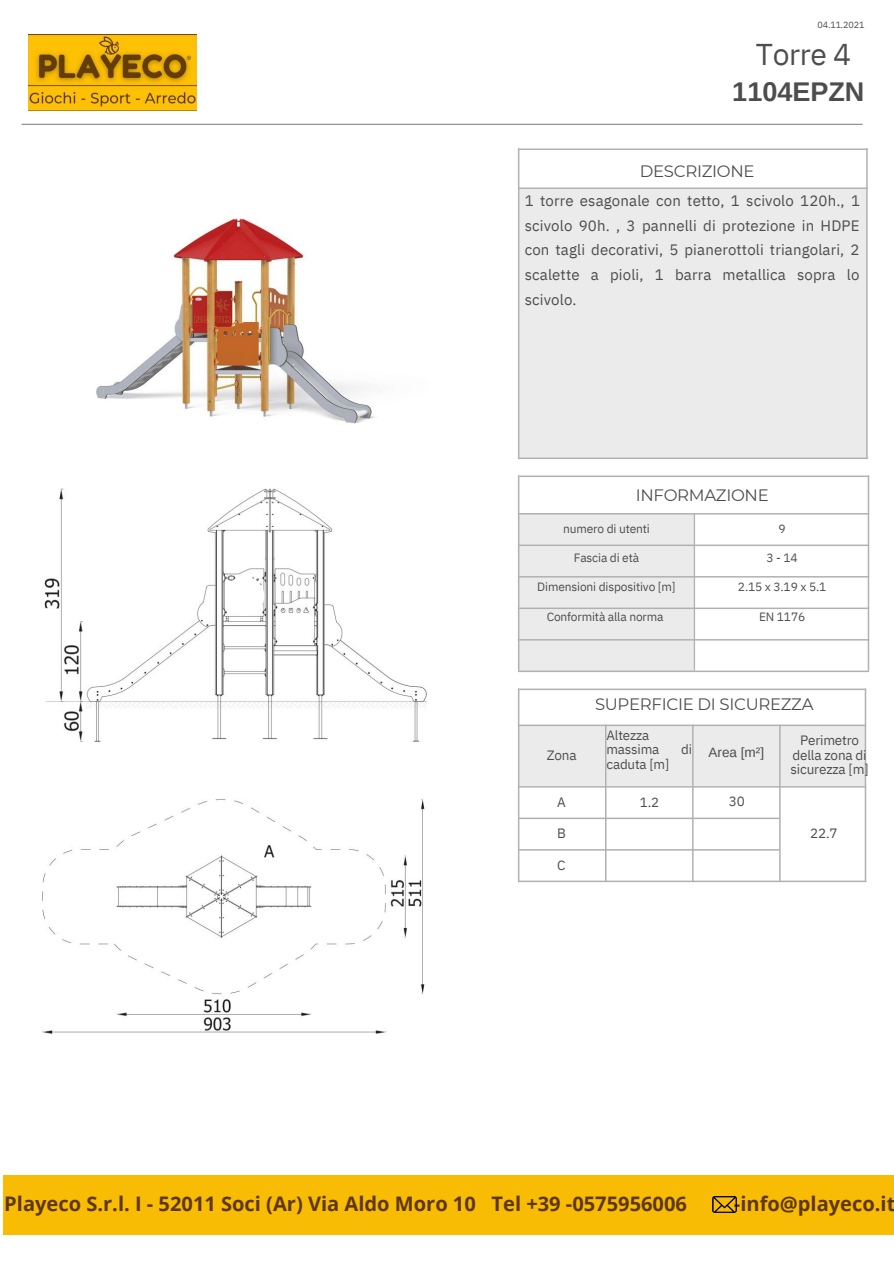
<style>
.page{position:relative;width:894px;height:1264px;background:#fff}
.page>*{position:absolute;margin:0;border:0;box-sizing:border-box;transform-origin:0 0}
.t1{font:30px "IBM Plex Sans";letter-spacing:-.015em;color:#4d4d4d}
.t2{font:700 27px "Arimo";color:#4d4d4d}
.t3{font:700 20.1px "Open Sans";color:#5d3708}
.t4{font:16.5px "Montserrat";letter-spacing:-.02em;color:#4d4d4d}
.t5{font:15px/24.8px "IBM Plex Sans";letter-spacing:.01em;color:#4d4d4d;text-align:justify}
.t6{font:13.5px/14.7px "IBM Plex Sans";letter-spacing:-.015em;color:#4d4d4d;text-align:center}
.t7{font:13.5px "Arimo";color:#4d4d4d}
.t8{font:13.35px/14.4px "IBM Plex Sans";letter-spacing:-.015em;color:#4d4d4d}
.t9{font:12px "IBM Plex Sans";letter-spacing:-.015em;color:#4d4d4d}
.t10{font:9px "IBM Plex Sans";letter-spacing:-.015em;color:#4d4d4d}
</style>
<div class="page">
<div style="left:519px;top:188px;width:347px;height:270px;background:#ebebeb"></div>
<div style="left:519px;top:513px;width:174px;height:31px;background:#ebebeb"></div>
<div style="left:519px;top:544px;width:174px;height:32px;background:#ebebeb"></div>
<div style="left:519px;top:576px;width:174px;height:31px;background:#ebebeb"></div>
<div style="left:519px;top:607px;width:174px;height:32px;background:#ebebeb"></div>
<div style="left:519px;top:639px;width:174px;height:31px;background:#ebebeb"></div>
<div style="left:519px;top:725px;width:86px;height:61px;background:#ebebeb"></div>
<div style="left:605px;top:725px;width:87px;height:61px;background:#ebebeb"></div>
<div style="left:692px;top:725px;width:87px;height:61px;background:#ebebeb"></div>
<div style="left:779px;top:725px;width:86px;height:61px;background:#ebebeb"></div>
<hr style="left:22px;top:124px;width:840px;height:1px;background:#888">
<hr style="left:517px;top:148px;width:2px;height:311px;background:#b1b1b1">
<hr style="left:865px;top:148px;width:2px;height:311px;background:#b1b1b1">
<hr style="left:517px;top:148px;width:350px;height:2px;background:#b1b1b1">
<hr style="left:517px;top:187px;width:350px;height:2px;background:#b1b1b1">
<hr style="left:517px;top:457px;width:350px;height:2px;background:#b1b1b1">
<hr style="left:517px;top:475px;width:2px;height:195px;background:#b1b1b1">
<hr style="left:693px;top:513px;width:2px;height:157px;background:#b1b1b1">
<hr style="left:867px;top:475px;width:1px;height:195px;background:#b1b1b1">
<hr style="left:517px;top:475px;width:351px;height:2px;background:#b1b1b1">
<hr style="left:517px;top:513px;width:351px;height:1px;background:#b1b1b1">
<hr style="left:517px;top:544px;width:351px;height:2px;background:#b1b1b1">
<hr style="left:517px;top:576px;width:351px;height:1px;background:#b1b1b1">
<hr style="left:517px;top:607px;width:351px;height:2px;background:#b1b1b1">
<hr style="left:517px;top:639px;width:351px;height:1px;background:#b1b1b1">
<hr style="left:517px;top:670px;width:351px;height:2px;background:#b1b1b1">
<hr style="left:517px;top:688px;width:2px;height:194px;background:#b1b1b1">
<hr style="left:604px;top:724px;width:2px;height:158px;background:#b1b1b1">
<hr style="left:691px;top:724px;width:2px;height:158px;background:#b1b1b1">
<hr style="left:778px;top:724px;width:2px;height:158px;background:#b1b1b1">
<hr style="left:864px;top:688px;width:2px;height:194px;background:#b1b1b1">
<hr style="left:517px;top:688px;width:348px;height:2px;background:#b1b1b1">
<hr style="left:517px;top:724px;width:348px;height:2px;background:#b1b1b1">
<hr style="left:517px;top:786px;width:348px;height:1px;background:#b1b1b1">
<hr style="left:517px;top:817px;width:261px;height:2px;background:#b1b1b1">
<hr style="left:517px;top:849px;width:261px;height:1px;background:#b1b1b1">
<hr style="left:517px;top:880px;width:348px;height:2px;background:#b1b1b1">
<img style="left:28px;top:35px;width:168px;height:75px">
<img style="left:96px;top:218px;width:280px;height:206px">
<img style="left:44px;top:488px;width:383px;height:254px">
<img style="left:43px;top:799px;width:382px;height:235px">
<div style="left:3px;top:1175px;width:890px;height:59px;background:#f8bc05"></div>
<svg style="left:712px;top:1196px;width:24px;height:16px"></svg>
<div style="left:225px;top:576px;width:39px;height:40px;background:#fff;border-radius:50%"></div>
<p class="t10" style="left:817px;top:19px;width:49px">04.11.2021</p>
<p class="t1" style="left:755px;top:35px;width:97px">Torre 4</p>
<p class="t2" style="left:732px;top:76px;width:134px">1104EPZN</p>
<p class="t4" style="left:639px;top:161px;width:116px">DESCRIZIONE</p>
<p class="t5" style="left:524px;top:188px;width:337px">1 torre esagonale con tetto, 1 scivolo 120h., 1 scivolo 90h. , 3 pannelli di protezione in HDPE con tagli decorativi, 5 pianerottoli triangolari, 2 scalette a pioli, 1 barra metallica sopra lo scivolo.</p>
<p class="t4" style="left:635px;top:485px;width:134px">INFORMAZIONE</p>
<p class="t9" style="left:563px;top:520px;width:88px">numero di utenti</p>
<p class="t9" style="left:573px;top:550px;width:67px">Fascia di età</p>
<p class="t9" style="left:537px;top:579px;width:140px">Dimensioni dispositivo [m]</p>
<p class="t9" style="left:546px;top:608px;width:118px">Conformità alla norma</p>
<p class="t9" style="left:778px;top:520px;width:9px">9</p>
<p class="t9" style="left:766px;top:550px;width:33px">3-14</p>
<p class="t9" style="left:737px;top:579px;width:90px">2.15 x 3.19 x 5.1</p>
<p class="t9" style="left:758px;top:608px;width:48px">EN 1176</p>
<p class="t6" style="left:546px;top:747px;width:31px">Zona</p>
<p class="t6" style="left:557px;top:794px;width:10px">A</p>
<p class="t6" style="left:557px;top:825px;width:10px">B</p>
<p class="t6" style="left:557px;top:857px;width:10px">C</p>
<p class="t4" style="left:595px;top:694px;width:220px">SUPERFICIE DI SICUREZZA</p>
<p class="t8" style="left:606px;top:727px;width:54px">Altezza massima</p>
<p class="t8" style="left:681px;top:742px;width:12px">di</p>
<p class="t7" style="left:708px;top:744px;width:57px">Area [m²]</p>
<p class="t8" style="left:606px;top:756px;width:64px">caduta [m]</p>
<p class="t8" style="left:639px;top:794px;width:21px">1.2</p>
<p class="t6" style="left:728px;top:793px;width:18px">30</p>
<p class="t6" style="left:790px;top:732px;width:80px">Perimetro della zona di sicurezza [m]</p>
<p class="t6" style="left:809px;top:825px;width:29px">22.7</p>
<p class="t3" style="left:4px;top:1189px;width:684px">Playeco S.r.l. I - 52011 Soci (Ar) Via Aldo Moro 10 Tel +39 -0575956006</p>
<p class="t3" style="left:733px;top:1189px;width:163px">-info@playeco.it</p>
</div>
